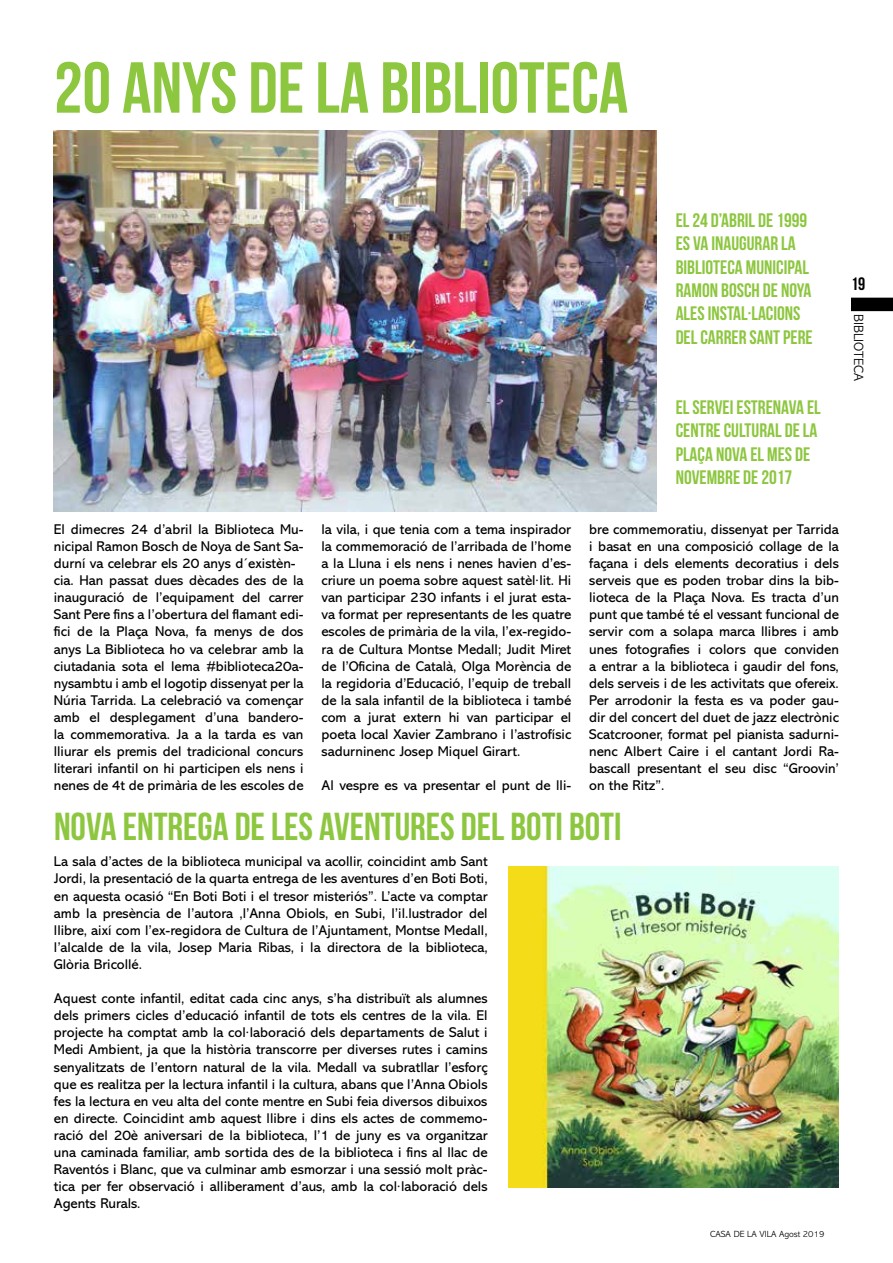
<style>
.page{position:relative;width:893px;height:1263px;background:#fff}
.page>*{position:absolute;margin:0;border:0;box-sizing:border-box;transform-origin:0 0}
.t1{font:72px "Bebas Neue";color:#8dc63f}
.t2{font:39px "Bebas Neue";color:#8dc63f}
.t3{font:19.5px/23.4px "Bebas Neue";color:#8dc63f}
.t4{font:18px "Bebas Neue";color:#000}
.t5{font:14.25px/17.1px "Abadi";color:#000;text-align:justify}
.t6{font:300 13.5px "Abadi";color:#000}
.t7{font:300 9px "Abadi";color:#000}
</style>
<div class="page">
<div style="left:851px;top:298px;width:42px;height:13px;background:#000"></div>
<img style="left:54px;top:131px;width:602px;height:381px">
<img style="left:509px;top:867px;width:330px;height:321px">
<h1 class="t1" style="left:54px;top:48px;width:576px">20 ANYS DE LA BIBLIOTECA</h1>
<h3 class="t3" style="left:676px;top:208px;width:139px">EL 24 D’ABRIL DE 1999<br>ES VA INAUGURAR LA<br>BIBLIOTECA MUNICIPAL<br>RAMON BOSCH DE NOYA<br>ALES INSTAL·LACIONS<br>DEL CARRER SANT PERE</h3>
<h3 class="t3" style="left:676px;top:395px;width:147px">EL SERVEI ESTRENAVA EL<br>CENTRE CULTURAL DE LA<br>PLAÇA NOVA EL MES DE<br>NOVEMBRE DE 2017</h3>
<p class="t4" style="left:851px;top:273px;width:16px">19</p>
<p class="t6" style="left:866px;top:314px;width:68px;rotate:90deg">BIBLIOTECA</p>
<p class="t5" style="left:54px;top:521px;width:251px;text-align:left">El dimecres 24 d’abril la Biblioteca Mu&shy;nicipal Ramon Bosch de Noya de Sant Sa&shy;durní va celebrar els 20 anys d´existèn&shy;cia. Han passat dues dècades des de la inauguració de l’equipament del carrer Sant Pere fins a l’obertura del flamant edi&shy;fici de la Plaça Nova, fa menys de dos anys La Biblioteca ho va celebrar amb la ciutadania sota el lema #biblioteca20a&shy;nysambtu i amb el logotip dissenyat per la Núria Tarrida. La celebració va començar amb el desplegament d’una bandero&shy;la commemorativa. Ja a la tarda es van lliurar els premis del tradicional concurs literari infantil on hi participen els nens i nenes de 4t de primària de les escoles de</p>
<p class="t5" style="left:321px;top:521px;width:251px">la vila, i que tenia com a tema inspirador la commemoració de l’arribada de l’home a la Lluna i els nens i nenes havien d’es&shy;criure un poema sobre aquest satèl·lit. Hi van participar 230 infants i el jurat esta&shy;va format per representants de les quatre escoles de primària de la vila, l’ex-regido&shy;ra de Cultura Montse Medall; Judit Miret de l’Oficina de Català, Olga Morència de la regidoria d’Educació, l’equip de treball de la sala infantil de la biblioteca i també com a jurat extern hi van participar el poeta local Xavier Zambrano i l’astrofísic sadurninenc Josep Miquel Girart.</p>
<p class="t5" style="left:321px;top:777px;width:251px">Al vespre es va presentar el punt de lli-</p>
<p class="t5" style="left:589px;top:521px;width:251px">bre commemoratiu, dissenyat per Tarrida i basat en una composició collage de la façana i dels elements decoratius i dels serveis que es poden trobar dins la bib&shy;lioteca de la Plaça Nova. Es tracta d’un punt que també té el vessant funcional de servir com a solapa marca llibres i amb unes fotografies i colors que conviden a entrar a la biblioteca i gaudir del fons, dels serveis i de les activitats que ofereix.<br>Per arrodonir la festa es va poder gau&shy;dir del concert del duet de jazz electrònic Scatcrooner, format pel pianista sadurni&shy;nenc Albert Caire i el cantant Jordi Ra&shy;bascall presentant el seu disc “Groovin’ on the Ritz”.</p>
<h2 class="t2" style="left:54px;top:805px;width:569px">NOVA ENTREGA DE LES AVENTURES DEL BOTI BOTI</h2>
<p class="t5" style="left:54px;top:853px;width:435px">La sala d’actes de la biblioteca municipal va acollir, coincidint amb Sant Jordi, la presentació de la quarta entrega de les aventures d’en Boti Boti, en aquesta ocasió “En Boti Boti i el tresor misteriós”. L’acte va comptar amb la presència de l’autora ,l’Anna Obiols, en Subi, l’il.lustrador del llibre, així com l’ex-regidora de Cultura de l’Ajuntament, Montse Medall, l’alcalde de la vila, Josep Maria Ribas, i la directora de la biblioteca, Glòria Bricollé.</p>
<p class="t5" style="left:54px;top:990px;width:435px">Aquest conte infantil, editat cada cinc anys, s’ha distribuït als alumnes dels primers cicles d’educació infantil de tots els centres de la vila. El projecte ha comptat amb la col·laboració dels departaments de Salut i Medi Ambient, ja que la història transcorre per diverses rutes i camins senyalitzats de l’entorn natural de la vila. Medall va subratllar l’esforç que es realitza per la lectura infantil i la cultura, abans que l’Anna Obiols fes la lectura en veu alta del conte mentre en Subi feia diversos dibuixos en directe. Coincidint amb aquest llibre i dins els actes de commemo&shy;ració del 20è aniversari de la biblioteca, l’1 de juny es va organitzar una caminada familiar, amb sortida des de la biblioteca i fins al llac de Raventós i Blanc, que va culminar amb esmorzar i una sessió molt pràc&shy;tica per fer observació i alliberament d’aus, amb la col·laboració dels Agents Rurals.</p>
<p class="t7" style="left:710px;top:1229px;width:116px">CASA DE LA VILA Agost 2019</p>
</div>
